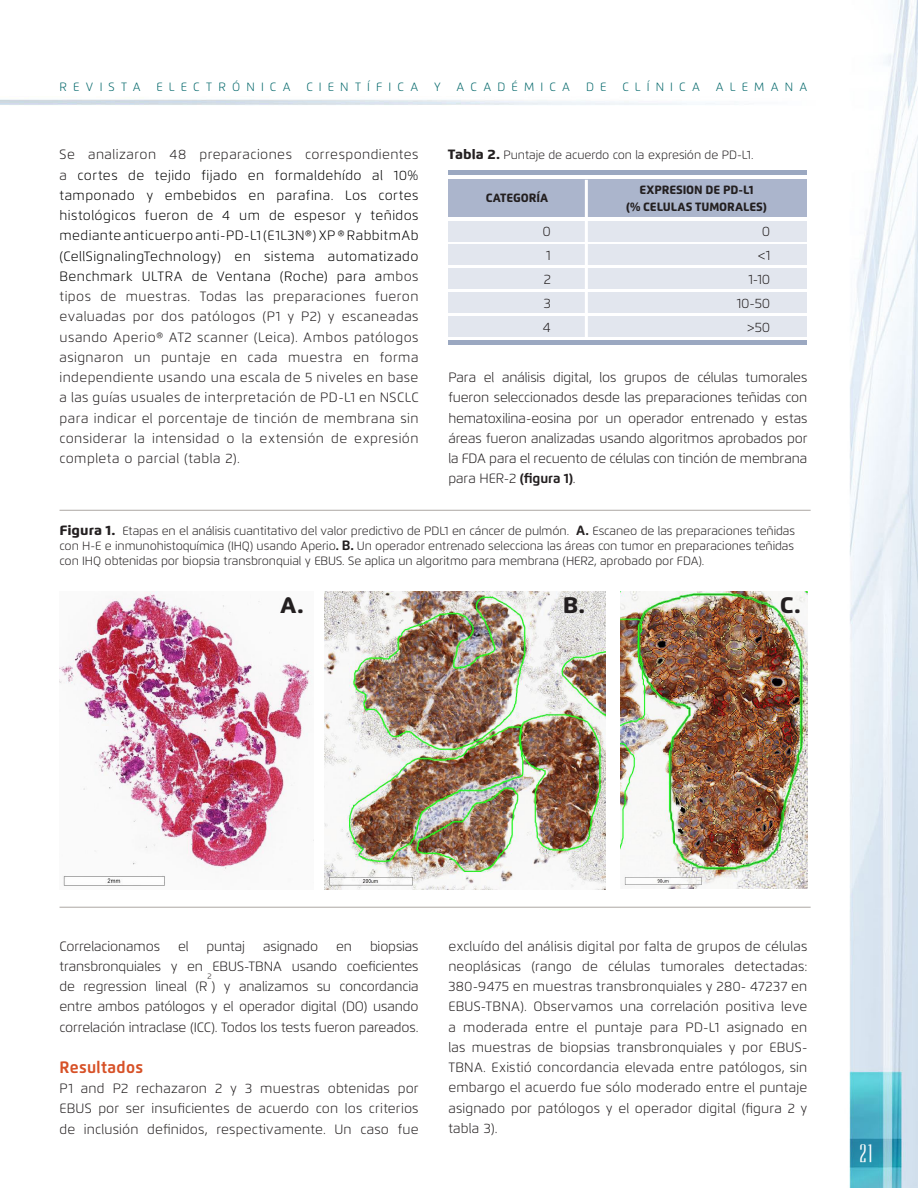
<style>
.page{position:relative;width:918px;height:1188px;background:#fff}
.page>*{position:absolute;margin:0;border:0;box-sizing:border-box;transform-origin:0 0}
.pie_fotos{font:800 22.5px "Flexo";color:#231f20;scale:1.08 1}
.t1{font:21px "Ultra Condensed Sans Serif";color:#fff}
.SUBTITULO_FLEXO{font:700 16.5px "Flexo";letter-spacing:.02em;color:#d75127;scale:.95 1}
.TEXTO_GENERAL_FLEXO{font:300 13.5px/20.2px "Flexo";letter-spacing:-.005em;color:#231f20;text-align:justify}
.pie_fotos-2{font:300 12px/15px "Flexo";letter-spacing:-.01em;color:#231f20;text-align:justify}
.t2{font:300 12px "Flexo";letter-spacing:.51em;color:#006669}
.TEXTO_GENERAL_FLEXO-2{font:800 12px "Flexo";letter-spacing:-.01em;color:#231f20}
.TEXTO_GENERAL_FLEXO-3{font:300 7.8px "Flexo";color:#231f20}
.s1{color:#000}
.s2{font-weight:800;font-size:13.5px}
.s3{font-weight:700}
.s4{font-weight:700;font-size:13.5px}
</style>
<div class="page">
<img style="left:0;top:0;width:918px;height:1188px">
<div style="left:448px;top:221px;width:359px;height:20px;background:#e2e6ee"></div>
<div style="left:448px;top:292px;width:359px;height:21px;background:#e2e6ee"></div>
<div style="left:448px;top:245px;width:359px;height:20px;background:#e2e6ee"></div>
<div style="left:448px;top:316px;width:359px;height:21px;background:#e2e6ee"></div>
<div style="left:448px;top:268px;width:359px;height:21px;background:#e2e6ee"></div>
<div style="left:449px;top:180px;width:358px;height:37px;background:#abb5cc"></div>
<div style="left:449px;top:170px;width:358px;height:5px;background:#9ba8c1"></div>
<div style="left:448px;top:340px;width:359px;height:5px;background:#9ba8c1"></div>
<hr style="left:585px;top:180px;width:3px;height:157px;background:#fff">
<hr style="left:60px;top:510px;width:751px;height:1px;background:#b5b0ad">
<hr style="left:60px;top:907px;width:751px;height:1px;background:#b5b0ad">
<img style="left:620px;top:591px;width:187px;height:298px">
<img style="left:324px;top:591px;width:282px;height:298px">
<img style="left:60px;top:591px;width:254px;height:299px">
<p class="t2" style="left:60px;top:80px;width:83px">REVISTA</p>
<p class="t2" style="left:156px;top:80px;width:136px">ELECTRÓNICA</p>
<p class="t2" style="left:307px;top:80px;width:113px">CIENTÍFICA</p>
<p class="t2" style="left:434px;top:80px;width:8px">Y</p>
<p class="t2" style="left:457px;top:80px;width:115px">ACADÉMICA</p>
<p class="t2" style="left:586px;top:80px;width:22px">D E</p>
<p class="t2" style="left:622px;top:80px;width:79px">CLÍNICA</p>
<p class="t2" style="left:716px;top:80px;width:93px">ALEMANA</p>
<p class="TEXTO_GENERAL_FLEXO" style="left:60px;top:145px;width:361px">Se analizaron 48 preparaciones correspondientes a <span class="s1">cortes de tejido fijado en formaldehído al 10% tamponado y embebidos en parafina. Los cortes histológicos fueron de 4 um de espesor y teñidos mediante anticuerpo anti-PD-L1 (E1L3N®) XP ® RabbitmAb (CellSignalingTechnology) en sistema automatizado Benchmark ULTRA de Ventana (Roche) para a</span>mbos tipos de muestras. Todas las preparaciones fueron evaluadas por dos patólogos (P1 y P2) y escaneadas usando Aperio® AT2 scanner (Leica). Ambos patólogos asignaron un puntaje en cada muestra en forma independiente usando una escala de 5 niveles en base a las guías usuales de interpretación de PD-L1 en NSCLC para indicar el porcentaje de tinción de membrana sin considerar la intensidad o la extensión de expresión completa o parcial (tabla 2).</p>
<p class="pie_fotos-2" style="left:448px;top:148px;width:307px"><span class="s2">Tabla 2.</span> Puntaje de acuerdo con la expresión de PD-L1.</p>
<p class="TEXTO_GENERAL_FLEXO-2" style="left:486px;top:191px;width:64px">CATEGORÍA</p>
<p class="TEXTO_GENERAL_FLEXO" style="left:542px;top:221px;width:10px">0</p>
<p class="TEXTO_GENERAL_FLEXO" style="left:546px;top:245px;width:6px">1</p>
<p class="TEXTO_GENERAL_FLEXO" style="left:544px;top:269px;width:9px">2</p>
<p class="TEXTO_GENERAL_FLEXO" style="left:544px;top:293px;width:9px">3</p>
<p class="TEXTO_GENERAL_FLEXO" style="left:543px;top:317px;width:9px">4</p>
<p class="TEXTO_GENERAL_FLEXO-2" style="left:640px;top:183px;width:115px">EXPRESION DE PD-L1</p>
<p class="TEXTO_GENERAL_FLEXO-2" style="left:626px;top:199px;width:142px">(% CELULAS TUMORALES)</p>
<p class="TEXTO_GENERAL_FLEXO" style="left:762px;top:221px;width:10px">0</p>
<p class="TEXTO_GENERAL_FLEXO" style="left:758px;top:245px;width:14px">&lt;1</p>
<p class="TEXTO_GENERAL_FLEXO" style="left:749px;top:269px;width:23px">1-10</p>
<p class="TEXTO_GENERAL_FLEXO" style="left:737px;top:293px;width:35px">10-50</p>
<p class="TEXTO_GENERAL_FLEXO" style="left:747px;top:317px;width:25px">&gt;50</p>
<p class="TEXTO_GENERAL_FLEXO" style="left:448px;top:367px;width:361px">Para el análisis digital, los grupos de células tumorales fueron seleccionados desde las preparaciones teñidas con hematoxilina-eosina por un operador entrenado y estas áreas fueron analizadas usando algoritmos aprobados por la FDA para el recuento de células con tinción de membrana para HER-2 <span class="s3">(figura 1)</span>.</p>
<p class="pie_fotos-2" style="left:60px;top:523px;width:737px"><span class="s2">Figura 1.</span> Etapas en el análisis cuantitativo del valor predictivo de PDL1 en cáncer de pulmón. <span class="s4">A.</span> Escaneo de las preparaciones teñidas con H-E e inmunohistoquímica (IHQ) usando Aperio<span class="s3">.</span> <span class="s4">B.</span> Un operador entrenado selecciona las áreas con tumor en preparaciones teñidas con IHQ obtenidas por biopsia transbronquial y EBUS. Se aplica un algoritmo para membrana (HER2, aprobado por FDA).</p>
<p class="pie_fotos" style="left:280px;top:592px;width:23px">A.</p>
<p class="pie_fotos" style="left:563px;top:592px;width:22px">B.</p>
<p class="pie_fotos" style="left:780px;top:592px;width:21px">C.</p>
<p class="TEXTO_GENERAL_FLEXO" style="left:60px;top:936px;width:361px;text-indent:310px">biopsias transbronquiales y en EBUS-TBNA usando coeficientes de regression lineal (R ) y analizamos su concordancia</p>
<p class="TEXTO_GENERAL_FLEXO" style="left:60px;top:936px;width:102px">Correlacionamos</p>
<p class="TEXTO_GENERAL_FLEXO" style="left:178px;top:936px;width:12px">el</p>
<p class="TEXTO_GENERAL_FLEXO" style="left:207px;top:936px;width:40px">puntaj</p>
<p class="TEXTO_GENERAL_FLEXO" style="left:263px;top:936px;width:57px">asignado</p>
<p class="TEXTO_GENERAL_FLEXO" style="left:336px;top:936px;width:17px">en</p>
<p class="TEXTO_GENERAL_FLEXO-3" style="left:208px;top:972px;width:6px">2</p>
<p class="TEXTO_GENERAL_FLEXO" style="left:60px;top:997px;width:361px">entre ambos patólogos y el operador digital (DO) usando correlación intraclase (ICC). Todos los tests fueron pareados.</p>
<p class="SUBTITULO_FLEXO" style="left:60px;top:1057px;width:89px">Resultados</p>
<p class="TEXTO_GENERAL_FLEXO" style="left:60px;top:1078px;width:361px">P1 and P2 rechazaron 2 y 3 muestras obtenidas por EBUS por ser insuficientes de acuerdo con los criterios de inclusión definidos, respectivamente. Un caso fue</p>
<p class="TEXTO_GENERAL_FLEXO" style="left:448px;top:936px;width:361px">excluído del análisis digital por falta de grupos de células neoplásicas (rango de células tumorales detectadas:<br>380-9475 en muestras transbronquiales y 280- 47237 en EBUS-TBNA). Observamos una correlación positiva leve a moderada entre el puntaje para PD-L1 asignado en las muestras de biopsias transbronquiales y por EBUS-TBNA. Existió concordancia elevada entre patólogos, sin embargo el acuerdo fue sólo moderado entre el puntaje asignado por patólogos y el operador digital (figura 2 y tabla 3).</p>
<h2 class="t1" style="left:859px;top:1140px;width:15px">21</h2>
</div>
